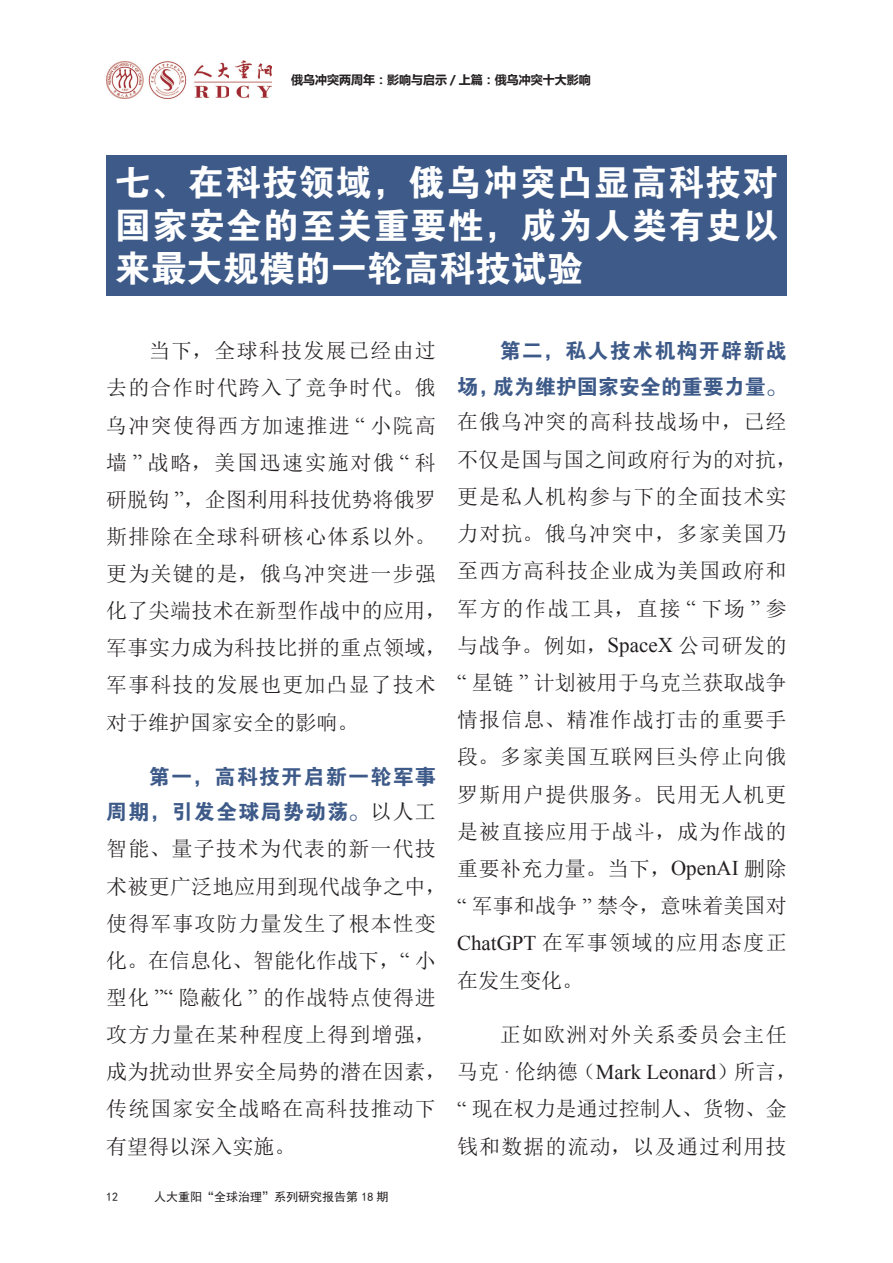
<style>
.page{position:relative;width:893px;height:1263px;background:#fff}
.page>*{position:absolute;margin:0;border:0;box-sizing:border-box;transform-origin:0 0}
.t1{font:36px/43.2px "FZDHTJW GB1 0";letter-spacing:.025em;color:#fff;text-align:justify}
.t2{font:21px/37.2px "Sim Sun";letter-spacing:.05em;color:#231f20}
.t3{font:21px/35.7px "FZDHTJW GB1 0";color:#3d5a89;text-align:right}
.t4{font:21px/35.7px "FZDHTJW GB1 0";letter-spacing:.06em;color:#3d5a89;text-align:right}
.t5{font:21px "Times New Roman";color:#231f20}
.t6{font:700 12px "Microsoft Ya Hei";color:#231f20}
.t7{font:12px "Sim Hei";color:#231f20}
.s1{font-family:"Times New Roman"}
.s2{font-family:"Sim Sun";color:#231f20}
.s3{font-family:"Sim Sun"}
</style>
<div class="page">
<img style="left:106px;top:61px;width:165px;height:38px">
<div style="left:106px;top:155px;width:681px;height:141px;background:#3d5a89"></div>
<p class="t6" style="left:291px;top:71px;width:301px">俄乌冲突两周年：影响与启示 / 上篇：俄乌冲突十大影响</p>
<h1 class="t1" style="left:115px;top:161px;width:665px">七、在科技领域，俄乌冲突凸显高科技对国家安全的至关重要性，成为人类有史以来最大规模的一轮高科技试验</h1>
<p class="t2" style="left:106px;top:332px;width:342px;text-indent:43px">当下，全球科技发展已经由过去的合作时代跨入了竞争时代。俄乌冲突使得西方加速推进 <span class="s1">“</span> 小院高墙 <span class="s1">”</span> 战略，美国迅速实施对俄 <span class="s1">“</span> 科研脱钩 <span class="s1">”</span>，企图利用科技优势将俄罗斯排除在全球科研核心体系以外。更为关键的是，俄乌冲突进一步强化了尖端技术在新型作战中的应用，军事实力成为科技比拼的重点领域，军事科技的发展也更加凸显了技术对于维护国家安全的影响。</p>
<p class="t4" style="left:106px;top:759px;width:331px">第一，高科技开启新一轮军事<br>周期，引发全球局势动荡。<span class="s2">以人工</span></p>
<p class="t2" style="left:106px;top:830px;width:342px">智能、量子技术为代表的新一代技术被更广泛地应用到现代战争之中，使得军事攻防力量发生了根本性变化。在信息化、智能化作战下，<span class="s1">“</span> 小型化 <span class="s1">”“</span> 隐蔽化 <span class="s1">”</span> 的作战特点使得进攻方力量在某种程度上得到增强，成为扰动世界安全局势的潜在因素，传统国家安全战略在高科技推动下有望得以深入实施。</p>
<p class="t7" style="left:106px;top:1191px;width:13px">12</p>
<p class="t7" style="left:154px;top:1191px;width:235px">人大重阳“全球治理”系列研究报告第 18 期</p>
<p class="t3" style="left:457px;top:333px;width:331px">第二，私人技术机构开辟新战<br>场，成为维护国家安全的重要力量。</p>
<p class="t2" style="left:457px;top:403px;width:342px">在俄乌冲突的高科技战场中，已经不仅是国与国之间政府行为的对抗，更是私人机构参与下的全面技术实力对抗。俄乌冲突中，多家美国乃至西方高科技企业成为美国政府和军方的作战工具，直接 <span class="s1">“</span> 下场 <span class="s1">”</span> 参与战争。例如，<span class="s1">SpaceX</span> 公司研发的<span class="s1">“</span> 星链 <span class="s1">”</span> 计划被用于乌克兰获取战争情报信息、精准作战打击的重要手段。多家美国互联网巨头停止向俄罗斯用户提供服务。民用无人机更是被直接应用于战斗，成为作战的重要补充力量。当下，<span class="s1">OpenAI</span> 删除<span class="s1">“</span> 军事和战争 <span class="s1">”</span> 禁令，意味着美国对<br><span class="s1">ChatGPT</span> 在军事领域的应用态度正在发生变化。</p>
<p class="t2" style="left:500px;top:1016px;width:289px">正如欧洲对外关系委员会主任</p>
<p class="t5" style="left:457px;top:1057px;width:342px"><span class="s3">马克</span> · <span class="s3">伦纳德（</span>Mark Leonard<span class="s3">）所言，</span></p>
<p class="t2" style="left:457px;top:1090px;width:331px"><span class="s1">“</span> 现在权力是通过控制人、货物、金钱和数据的流动，以及通过利用技</p>
</div>
